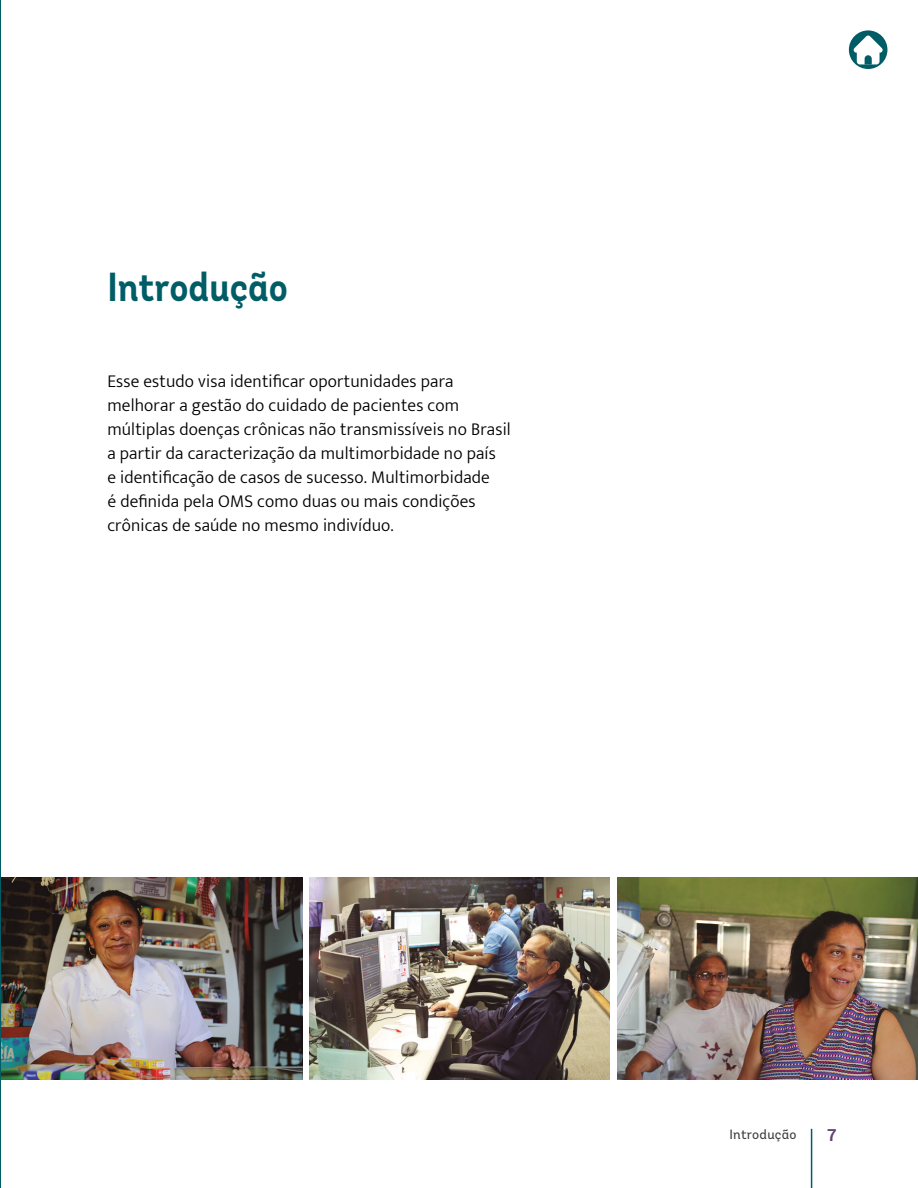
<style>
.page{position:relative;width:918px;height:1188px;background:#fff}
.page>*{position:absolute;margin:0;border:0;box-sizing:border-box;transform-origin:0 0}
.t1{font:700 40.5px "Andes";color:#005d66;scale:.9 1}
.t2{font:300 18px/24px "Mukta Mahee";letter-spacing:.01em;color:#000}
.t3{font:700 16.5px "Roboto";color:#614272}
.t4{font:13.5px "Andes";letter-spacing:.02em;color:#3c3c3b}
</style>
<div class="page">
<hr style="left:811px;top:1129px;width:1px;height:59px;background:#005d66">
<hr style="left:0;top:0;width:1px;height:1188px;background:#005d66">
<img style="left:2px;top:878px;width:301px;height:201px">
<img style="left:309px;top:878px;width:301px;height:201px">
<img style="left:618px;top:878px;width:300px;height:201px">
<div style="left:849px;top:30px;width:38px;height:39px;background:#005d66;border-radius:50%"></div>
<svg style="left:854px;top:36px;width:29px;height:29px"></svg>
<h1 class="t1" style="left:107px;top:262px;width:202px">Introdução</h1>
<p class="t2" style="left:107px;top:369px;width:405px">Esse estudo visa identificar oportunidades para melhorar a gestão do cuidado de pacientes com múltiplas doenças crônicas não transmissíveis no Brasil a partir da caracterização da multimorbidade no país<br>e identificação de casos de sucesso. Multimorbidade<br>é definida pela OMS como duas ou mais condições crônicas de saúde no mesmo indivíduo.</p>
<p class="t4" style="left:730px;top:1126px;width:69px">Introdução</p>
<p class="t3" style="left:827px;top:1123px;width:11px">7</p>
</div>
